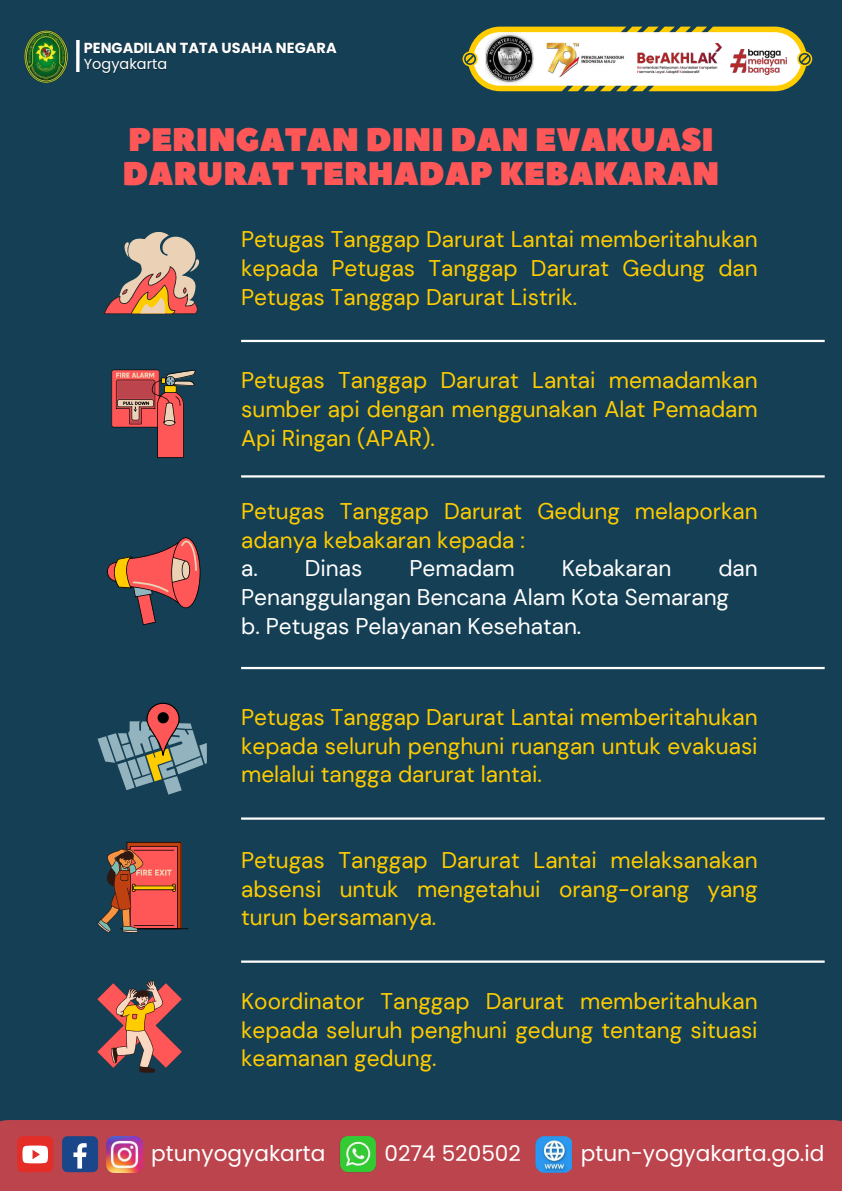
<style>
.page{position:relative;width:842px;height:1191px;background:#fff}
.page>*{position:absolute;margin:0;border:0;box-sizing:border-box;transform-origin:0 0}
.t1{font:32.5px/33.9px "Peace Sans";color:#ff5757}
.t2{font:22.6px/28.6px "DM Sans";color:#fc0;text-align:justify}
.t3{font:22.6px/28.6px "DM Sans";color:#fff}
.t4{font:21.6px "Poppins";color:#fff}
.t5{font:700 14.5px "Poppins";color:#fff}
.t6{font:14.5px "Poppins";color:#fff}
</style>
<div class="page">
<div style="left:0;top:0;width:842px;height:1190px;background:#153f54"></div>
<svg style="left:104px;top:232px;width:96px;height:82px"></svg>
<svg style="left:97px;top:980px;width:85px;height:92px"></svg>
<hr style="left:120px;top:928px;width:68px;height:1px;background:#000">
<svg style="left:97px;top:842px;width:84px;height:90px"></svg>
<svg style="left:107px;top:537px;width:93px;height:88px"></svg>
<svg style="left:112px;top:369px;width:84px;height:89px"></svg>
<svg style="left:98px;top:702px;width:109px;height:92px"></svg>
<hr style="left:241px;top:340px;width:584px;height:2px;background:#fff">
<hr style="left:241px;top:475px;width:584px;height:2px;background:#fff">
<hr style="left:241px;top:666px;width:584px;height:3px;background:#fff">
<hr style="left:241px;top:817px;width:584px;height:2px;background:#fff">
<hr style="left:241px;top:960px;width:584px;height:2px;background:#fff">
<svg style="left:462px;top:27px;width:350px;height:64px;background:#d9d19c"></svg>
<img style="left:486px;top:30px;width:47px;height:57px">
<img style="left:542px;top:39px;width:86px;height:40px">
<img style="left:637px;top:43px;width:84px;height:32px">
<img style="left:730px;top:50px;width:57px;height:24px">
<div style="left:0;top:1120px;width:842px;height:70px;background:#bc444d"></div>
<div style="left:17px;top:1135px;width:36px;height:36px;background:#e52d27;border-radius:5px"></div>
<svg style="left:22px;top:1145px;width:26px;height:18px"></svg>
<div style="left:62px;top:1135px;width:36px;height:36px;background:#1a4789;border-radius:5px"></div>
<svg style="left:73px;top:1143px;width:14px;height:25px"></svg>
<img style="left:107px;top:1135px;width:36px;height:36px">
<img style="left:340px;top:1135px;width:36px;height:36px">
<img style="left:536px;top:1135px;width:36px;height:36px">
<img style="left:24px;top:30px;width:44px;height:52px">
<svg style="left:76px;top:41px;width:4px;height:31px"></svg>
<p class="t5" style="left:84px;top:37px;width:255px">PENGADILAN TATA USAHA NEGARA</p>
<p class="t6" style="left:84px;top:54px;width:85px">Yogyakarta</p>
<h1 class="t1" style="left:123px;top:124px;width:598px">PERINGATAN DINI DAN EVAKUASI<br>DARURAT TERHADAP KEBAKARAN</h1>
<p class="t2" style="left:241px;top:225px;width:518px">Petugas Tanggap Darurat Lantai memberitahukan kepada Petugas Tanggap Darurat Gedung dan Petugas Tanggap Darurat Listrik.</p>
<p class="t2" style="left:241px;top:366px;width:518px">Petugas Tanggap Darurat Lantai memadamkan sumber api dengan menggunakan Alat Pemadam Api Ringan (APAR).</p>
<p class="t2" style="left:241px;top:497px;width:518px">Petugas Tanggap Darurat Gedung melaporkan adanya kebakaran kepada :</p>
<p class="t3" style="left:241px;top:554px;width:123px">a. Dinas</p>
<p class="t3" style="left:410px;top:554px;width:107px">Pemadam</p>
<p class="t3" style="left:562px;top:554px;width:111px">Kebakaran</p>
<p class="t3" style="left:241px;top:554px;width:518px;text-indent:477px">dan<br>Penanggulangan Bencana Alam Kota Semarang<br>b. Petugas Pelayanan Kesehatan.</p>
<p class="t2" style="left:241px;top:703px;width:518px">Petugas Tanggap Darurat Lantai memberitahukan kepada seluruh penghuni ruangan untuk evakuasi melalui tangga darurat lantai.</p>
<p class="t2" style="left:241px;top:846px;width:518px">Petugas Tanggap Darurat Lantai melaksanakan absensi untuk mengetahui orang-orang yang turun bersamanya.</p>
<p class="t2" style="left:241px;top:986px;width:518px">Koordinator Tanggap Darurat memberitahukan kepada seluruh penghuni gedung tentang situasi keamanan gedung.</p>
<p class="t4" style="left:151px;top:1138px;width:176px">ptunyogyakarta</p>
<p class="t4" style="left:384px;top:1138px;width:138px">0274 520502</p>
<p class="t4" style="left:581px;top:1138px;width:245px">ptun-yogyakarta.go.id</p>
</div>
